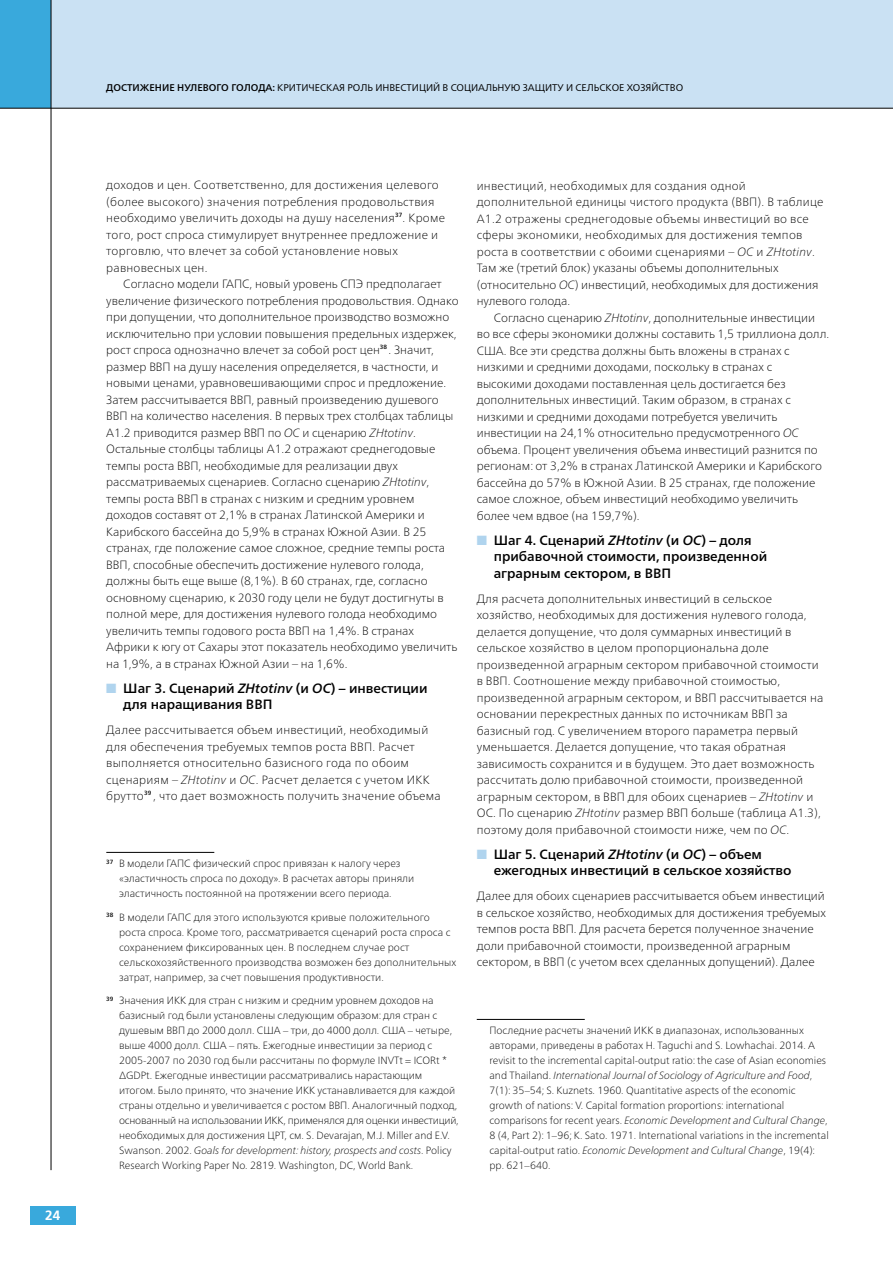
<style>
.page{position:relative;width:893px;height:1263px;background:#fff}
.page>*{position:absolute;margin:0;border:0;box-sizing:border-box;transform-origin:0 0}
.t1{font:500 13.5px/16.5px "Frutiger Neue LTCYR";color:#000}
.t2{font:700 13.5px "Frutiger LT Std";color:#fff}
.NewPara{font:100 12px/16.5px "Frutiger Neue LTCYR";color:#000}
.NewPara_1{font:100 12px/16.5px "Frutiger Neue LTCYR";letter-spacing:.01em;color:#000}
.NewPara-2{font:100 12px/16.5px "Frutiger Neue LTCYR";letter-spacing:.02em;color:#000}
.FOOTNOTE_OK{font:100 10.5px/15px "Frutiger Neue LTCYR";color:#000}
.Running_Head_Bottom{font:9.75px "Frutiger Neue LTCYR";color:#000}
.s1{font-weight:500}
.s2{font-style:italic}
.s3{color:#b0d4ee}
</style>
<div class="page">
<div style="left:0;top:0;width:893px;height:108px;background:#cae1f3"></div>
<div style="left:30px;top:1206px;width:45px;height:18px;background:#39a9dc"></div>
<div style="left:0;top:0;width:51px;height:108px;background:#39a9dc"></div>
<hr style="left:0;top:108px;width:893px;height:1px;background:#000">
<hr style="left:51px;top:0;width:1px;height:1170px;background:#000">
<hr style="left:106px;top:852px;width:108px;height:1px;background:#000">
<hr style="left:477px;top:1019px;width:108px;height:1px;background:#000">
<p class="t2" style="left:45px;top:1207px;width:17px">24</p>
<p class="Running_Head_Bottom" style="left:106px;top:82px;width:578px"><span class="s1">ДОСТИЖЕНИЕ НУЛЕВОГО ГОЛОДА:</span> КРИТИЧЕСКАЯ РОЛЬ ИНВЕСТИЦИЙ В СОЦИАЛЬНУЮ ЗАЩИТУ И СЕЛЬСКОЕ ХОЗЯЙСТВО</p>
<p class="NewPara-2" style="left:106px;top:177px;width:340px">доходов и цен. Соответственно, для достижения целевого (более высокого) значения потребления продовольствия необходимо увеличить доходы на душу населения<sup>37</sup>. Кроме того, рост спроса стимулирует внутреннее предложение и торговлю, что влечет за собой установление новых равновесных цен.</p>
<p class="NewPara" style="left:106px;top:276px;width:354px;text-indent:17px">Согласно модели ГАПС, новый уровень СПЭ предполагает увеличение физического потребления продовольствия. Однако при допущении, что дополнительное производство возможно исключительно при условии повышения предельных издержек, рост спроса однозначно влечет за собой рост цен<sup>38</sup> . Значит, размер ВВП на душу населения определяется, в частности, и новыми ценами, уравновешивающими спрос и предложение.<br>Затем рассчитывается ВВП, равный произведению душевого ВВП на количество населения. В первых трех столбцах таблицы A1.2 приводится размер ВВП по <span class="s2">ОС</span> и сценарию <span class="s2">ZHtotinv</span>.<br>Остальные столбцы таблицы A1.2 отражают среднегодовые темпы роста ВВП, необходимые для реализации двух рассматриваемых сценариев. Согласно сценарию <span class="s2">ZHtotinv</span>, темпы роста ВВП в странах с низким и средним уровнем доходов составят от 2,1% в странах Латинской Америки и Карибского бассейна до 5,9% в странах Южной Азии. В 25 странах, где положение самое сложное, средние темпы роста ВВП, способные обеспечить достижение нулевого голода, должны быть еще выше (8,1%). В 60 странах, где, согласно основному сценарию, к 2030 году цели не будут достигнуты в полной мере, для достижения нулевого голода необходимо увеличить темпы годового роста ВВП на 1,4%. В странах Африки к югу от Сахары этот показатель необходимо увеличить на 1,9%, а в странах Южной Азии – на 1,6%.</p>
<p class="t1" style="left:123px;top:680px;width:306px;text-indent:-17px"><span class="s3">■</span> Шаг 3. Сценарий <span class="s2">ZHtotinv</span> (и <span class="s2">ОС</span>) – инвестиции для наращивания ВВП</p>
<p class="NewPara_1" style="left:106px;top:722px;width:336px">Далее рассчитывается объем инвестиций, необходимый для обеспечения требуемых темпов роста ВВП. Расчет выполняется относительно базисного года по обоим сценариям – <span class="s2">ZHtotinv</span> и <span class="s2">ОС</span>. Расчет делается с учетом ИКК брутто<sup>39</sup> , что дает возможность получить значение объема</p>
<p class="FOOTNOTE_OK" style="left:119px;top:856px;width:297px;text-indent:-13px"><sup>37</sup> В модели ГАПС физический спрос привязан к налогу через «эластичность спроса по доходу». В расчетах авторы приняли эластичность постоянной на протяжении всего периода.</p>
<p class="FOOTNOTE_OK" style="left:119px;top:910px;width:339px;text-indent:-13px"><sup>38</sup> В модели ГАПС для этого используются кривые положительного роста спроса. Кроме того, рассматривается сценарий роста спроса с сохранением фиксированных цен. В последнем случае рост сельскохозяйственного производства возможен без дополнительных затрат, например, за счет повышения продуктивности.</p>
<p class="FOOTNOTE_OK" style="left:119px;top:993px;width:341px;text-indent:-13px"><sup>39</sup> Значения ИКК для стран с низким и средним уровнем доходов на базисный год были установлены следующим образом: для стран с душевым ВВП до 2000 долл. США – три, до 4000 долл. США – четыре, выше 4000 долл. США – пять. Ежегодные инвестиции за период с 2005-2007 по 2030 год были рассчитаны по формуле INVTt = ICORt * ∆GDPt. Ежегодные инвестиции рассматривались нарастающим итогом. Было принято, что значение ИКК устанавливается для каждой страны отдельно и увеличивается с ростом ВВП. Аналогичный подход, основанный на использовании ИКК, применялся для оценки инвестиций, необходимых для достижения ЦРТ, см. S. Devarajan, M.J. Miller and E.V.<br>Swanson. 2002. <span class="s2">Goals for development: history, prospects and costs</span>. Policy Research Working Paper No. 2819. Washington, DC, World Bank.</p>
<p class="NewPara-2" style="left:477px;top:177px;width:348px">инвестиций, необходимых для создания одной дополнительной единицы чистого продукта (ВВП). В таблице A1.2 отражены среднегодовые объемы инвестиций во все сферы экономики, необходимых для достижения темпов роста в соответствии с обоими сценариями – <span class="s2">ОС</span> и <span class="s2">ZHtotinv</span>.<br>Там же (третий блок) указаны объемы дополнительных (относительно <span class="s2">ОС</span>) инвестиций, необходимых для достижения нулевого голода.</p>
<p class="NewPara" style="left:477px;top:309px;width:354px;text-indent:17px">Согласно сценарию <span class="s2">ZHtotinv</span>, дополнительные инвестиции во все сферы экономики должны составить 1,5 триллиона долл.<br>США. Все эти средства должны быть вложены в странах с низкими и средними доходами, поскольку в странах с высокими доходами поставленная цель достигается без дополнительных инвестиций. Таким образом, в странах с низкими и средними доходами потребуется увеличить инвестиции на 24,1% относительно предусмотренного <span class="s2">ОС </span>объема. Процент увеличения объема инвестиций разнится по регионам: от 3,2% в странах Латинской Америки и Карибского бассейна до 57% в Южной Азии. В 25 странах, где положение самое сложное, объем инвестиций необходимо увеличить более чем вдвое (на 159,7%).</p>
<p class="t1" style="left:494px;top:532px;width:275px;text-indent:-17px"><span class="s3">■</span> Шаг 4. Сценарий <span class="s2">ZHtotinv</span> (и <span class="s2">ОС</span>) – доля прибавочной стоимости, произведенной аграрным сектором, в ВВП</p>
<p class="NewPara_1" style="left:477px;top:590px;width:348px">Для расчета дополнительных инвестиций в сельское хозяйство, необходимых для достижения нулевого голода, делается допущение, что доля суммарных инвестиций в сельское хозяйство в целом пропорциональна доле произведенной аграрным сектором прибавочной стоимости в ВВП. Соотношение между прибавочной стоимостью, произведенной аграрным сектором, и ВВП рассчитывается на основании перекрестных данных по источникам ВВП за базисный год. С увеличением второго параметра первый уменьшается. Делается допущение, что такая обратная зависимость сохранится и в будущем. Это дает возможность рассчитать долю прибавочной стоимости, произведенной аграрным сектором, в ВВП для обоих сценариев – <span class="s2">ZHtotinv</span> и ОС. По сценарию <span class="s2">ZHtotinv</span> размер ВВП больше (таблица A1.3), поэтому доля прибавочной стоимости ниже, чем по <span class="s2">ОС</span>.</p>
<p class="t1" style="left:494px;top:846px;width:299px;text-indent:-17px"><span class="s3">■</span> Шаг 5. Сценарий <span class="s2">ZHtotinv</span> (и <span class="s2">ОС</span>) – объем ежегодных инвестиций в сельское хозяйство</p>
<p class="NewPara_1" style="left:477px;top:888px;width:351px">Далее для обоих сценариев рассчитывается объем инвестиций в сельское хозяйство, необходимых для достижения требуемых темпов роста ВВП. Для расчета берется полученное значение доли прибавочной стоимости, произведенной аграрным сектором, в ВВП (с учетом всех сделанных допущений). Далее</p>
<p class="FOOTNOTE_OK" style="left:489px;top:1023px;width:341px">Последние расчеты значений ИКК в диапазонах, использованных авторами, приведены в работах H. Taguchi and S. Lowhachai. 2014. A revisit to the incremental capital-output ratio: the case of Asian economies and Thailand. <span class="s2">International Journal of Sociology of Agriculture and Food</span>, 7(1): 35–54; S. Kuznets. 1960. Quantitative aspects of the economic growth of nations: V. Capital formation proportions: international comparisons for recent years. <span class="s2">Economic Development and Cultural Change</span>, 8 (4, Part 2): 1–96; K. Sato. 1971. International variations in the incremental capital-output ratio. <span class="s2">Economic Development and Cultural Change</span>, 19(4): pp. 621–640.</p>
</div>
